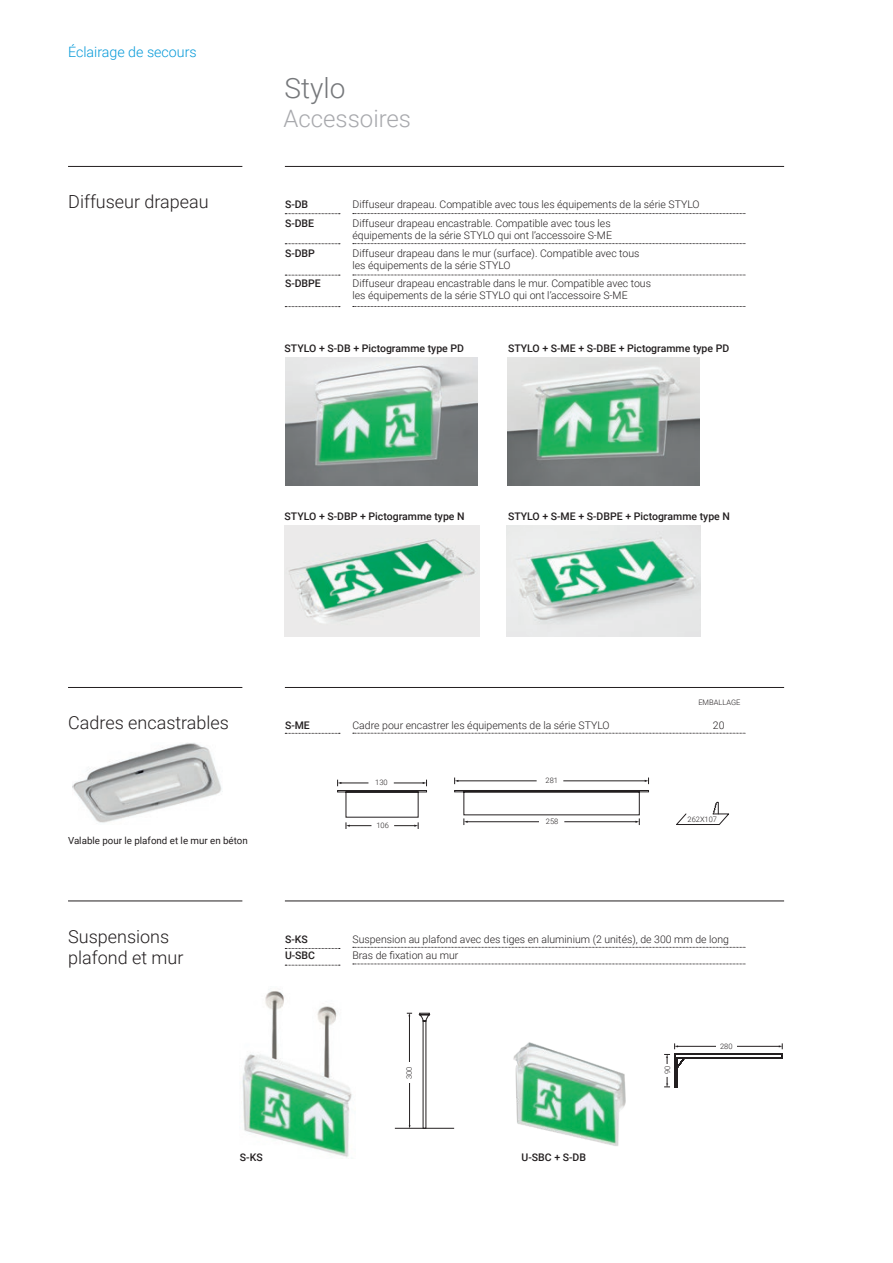
<style>
.page{position:relative;width:893px;height:1263px;background:#fff}
.page>*{position:absolute;margin:0;border:0;box-sizing:border-box;transform-origin:0 0}
.t1{font:300 28.05px "Roboto";color:#76787b}
.t2{font:300 24px "Roboto";color:#a8a9ad}
.t3{font:300 18px "Roboto";color:#231f20}
.t4{font:300 14.25px "Roboto";color:#069ad9}
.t5{font:300 10.5px "Roboto";color:#231f20}
.t6{font:500 10.5px "Roboto";color:#231f20}
.t7{font:9.75px "Roboto";color:#231f20}
.t8{font:300 7.5px "Roboto";color:#231f20}
</style>
<div class="page">
<img style="left:242px;top:991px;width:110px;height:167px">
<svg style="left:285px;top:733px;width:55px;height:1px"></svg>
<svg style="left:285px;top:948px;width:55px;height:1px"></svg>
<svg style="left:285px;top:965px;width:55px;height:1px"></svg>
<svg style="left:353px;top:733px;width:393px;height:1px"></svg>
<svg style="left:353px;top:947px;width:393px;height:1px"></svg>
<svg style="left:353px;top:964px;width:393px;height:1px"></svg>
<hr style="left:68px;top:687px;width:174px;height:1px;background:#231f20">
<hr style="left:68px;top:901px;width:174px;height:1px;background:#231f20">
<hr style="left:285px;top:687px;width:499px;height:1px;background:#231f20">
<hr style="left:285px;top:901px;width:499px;height:1px;background:#231f20">
<svg style="left:337px;top:780px;width:90px;height:49px"></svg>
<svg style="left:676px;top:802px;width:53px;height:23px"></svg>
<svg style="left:454px;top:777px;width:4px;height:7px"></svg>
<hr style="left:457px;top:780px;width:80px;height:1px;background:#231f20">
<svg style="left:645px;top:777px;width:4px;height:7px"></svg>
<hr style="left:563px;top:780px;width:83px;height:1px;background:#231f20">
<svg style="left:454px;top:790px;width:195px;height:35px"></svg>
<hr style="left:564px;top:821px;width:73px;height:1px;background:#231f20">
<hr style="left:395px;top:1128px;width:59px;height:1px;background:#231f20">
<svg style="left:419px;top:1013px;width:11px;height:115px"></svg>
<hr style="left:409px;top:1014px;width:1px;height:48px;background:#231f20">
<hr style="left:409px;top:1079px;width:1px;height:48px;background:#231f20">
<div style="left:406px;top:1062px;width:9px;height:21px;background:#fff"></div>
<svg style="left:664px;top:1043px;width:119px;height:44px"></svg>
<div style="left:716px;top:1043px;width:21px;height:9px;background:#fff"></div>
<div style="left:665px;top:1064px;width:9px;height:12px;background:#fff"></div>
<svg style="left:285px;top:213px;width:55px;height:1px"></svg>
<svg style="left:285px;top:243px;width:55px;height:1px"></svg>
<svg style="left:285px;top:275px;width:55px;height:1px"></svg>
<svg style="left:285px;top:306px;width:55px;height:1px"></svg>
<svg style="left:353px;top:213px;width:393px;height:1px"></svg>
<svg style="left:353px;top:243px;width:393px;height:1px"></svg>
<svg style="left:353px;top:275px;width:393px;height:1px"></svg>
<svg style="left:353px;top:306px;width:393px;height:1px"></svg>
<hr style="left:68px;top:166px;width:174px;height:1px;background:#231f20">
<hr style="left:285px;top:166px;width:499px;height:1px;background:#231f20">
<img style="left:285px;top:357px;width:192px;height:128px">
<img style="left:508px;top:357px;width:192px;height:128px">
<img style="left:506px;top:526px;width:195px;height:110px">
<img style="left:285px;top:526px;width:194px;height:110px">
<img style="left:513px;top:1042px;width:113px;height:104px">
<img style="left:73px;top:743px;width:150px;height:80px">
<h3 class="t4" style="left:68px;top:42px;width:130px">Éclairage de secours</h3>
<p class="t1" style="left:285px;top:68px;width:62px">Stylo</p>
<p class="t2" style="left:283px;top:102px;width:129px">Accessoires</p>
<p class="t3" style="left:68px;top:189px;width:142px">Diffuseur drapeau</p>
<p class="t6" style="left:285px;top:197px;width:25px">S-DB</p>
<p class="t5" style="left:352px;top:197px;width:349px">Diffuseur drapeau. Compatible avec tous les équipements de la série STYLO</p>
<p class="t6" style="left:285px;top:215px;width:31px">S-DBE</p>
<p class="t5" style="left:352px;top:215px;width:260px">Diffuseur drapeau encastrable. Compatible avec tous les</p>
<p class="t5" style="left:352px;top:227px;width:261px">équipements de la série STYLO qui ont l’accessoire S-ME</p>
<p class="t6" style="left:285px;top:246px;width:31px">S-DBP</p>
<p class="t5" style="left:352px;top:246px;width:288px">Diffuseur drapeau dans le mur (surface). Compatible avec tous</p>
<p class="t5" style="left:352px;top:258px;width:160px">les équipements de la série STYLO</p>
<p class="t6" style="left:285px;top:276px;width:37px">S-DBPE</p>
<p class="t5" style="left:352px;top:276px;width:300px">Diffuseur drapeau encastrable dans le mur. Compatible avec tous</p>
<p class="t5" style="left:352px;top:288px;width:277px">les équipements de la série STYLO qui ont l’accessoire S-ME</p>
<p class="t6" style="left:285px;top:341px;width:181px">STYLO + S-DB + Pictogramme type PD</p>
<p class="t6" style="left:508px;top:341px;width:223px">STYLO + S-ME + S-DBE + Pictogramme type PD</p>
<p class="t6" style="left:285px;top:509px;width:182px">STYLO + S-DBP + Pictogramme type N</p>
<p class="t6" style="left:508px;top:509px;width:223px">STYLO + S-ME + S-DBPE + Pictogramme type N</p>
<p class="t3" style="left:68px;top:710px;width:162px">Cadres encastrables</p>
<p class="t7" style="left:68px;top:834px;width:181px">Valable pour le plafond et le mur en béton</p>
<p class="t3" style="left:68px;top:924px;width:103px">Suspensions</p>
<p class="t3" style="left:68px;top:945px;width:117px">plafond et mur</p>
<p class="t8" style="left:698px;top:697px;width:44px">EMBALLAGE</p>
<p class="t6" style="left:285px;top:718px;width:26px">S-ME</p>
<p class="t5" style="left:352px;top:718px;width:259px">Cadre pour encastrer les équipements de la série STYLO</p>
<p class="t5" style="left:713px;top:718px;width:13px">20</p>
<p class="t8" style="left:375px;top:777px;width:14px">130</p>
<p class="t8" style="left:376px;top:820px;width:14px">106</p>
<p class="t8" style="left:546px;top:775px;width:14px">281</p>
<p class="t8" style="left:546px;top:816px;width:14px">258</p>
<p class="t8" style="left:687px;top:814px;width:31px">262X107</p>
<p class="t6" style="left:285px;top:932px;width:24px">S-KS</p>
<p class="t5" style="left:352px;top:932px;width:378px">Suspension au plafond avec des tiges en aluminium (2 unités), de 300 mm de long</p>
<p class="t6" style="left:285px;top:948px;width:32px">U-SBC</p>
<p class="t5" style="left:352px;top:948px;width:107px">Bras de fixation au mur</p>
<p class="t8" style="left:404px;top:1079px;width:14px;rotate:-90deg">300</p>
<p class="t8" style="left:662px;top:1074px;width:10px;rotate:-90deg">90</p>
<p class="t8" style="left:720px;top:1041px;width:14px">280</p>
<p class="t6" style="left:240px;top:1149px;width:24px">S-KS</p>
<p class="t6" style="left:522px;top:1149px;width:66px">U-SBC + S-DB</p>
</div>
